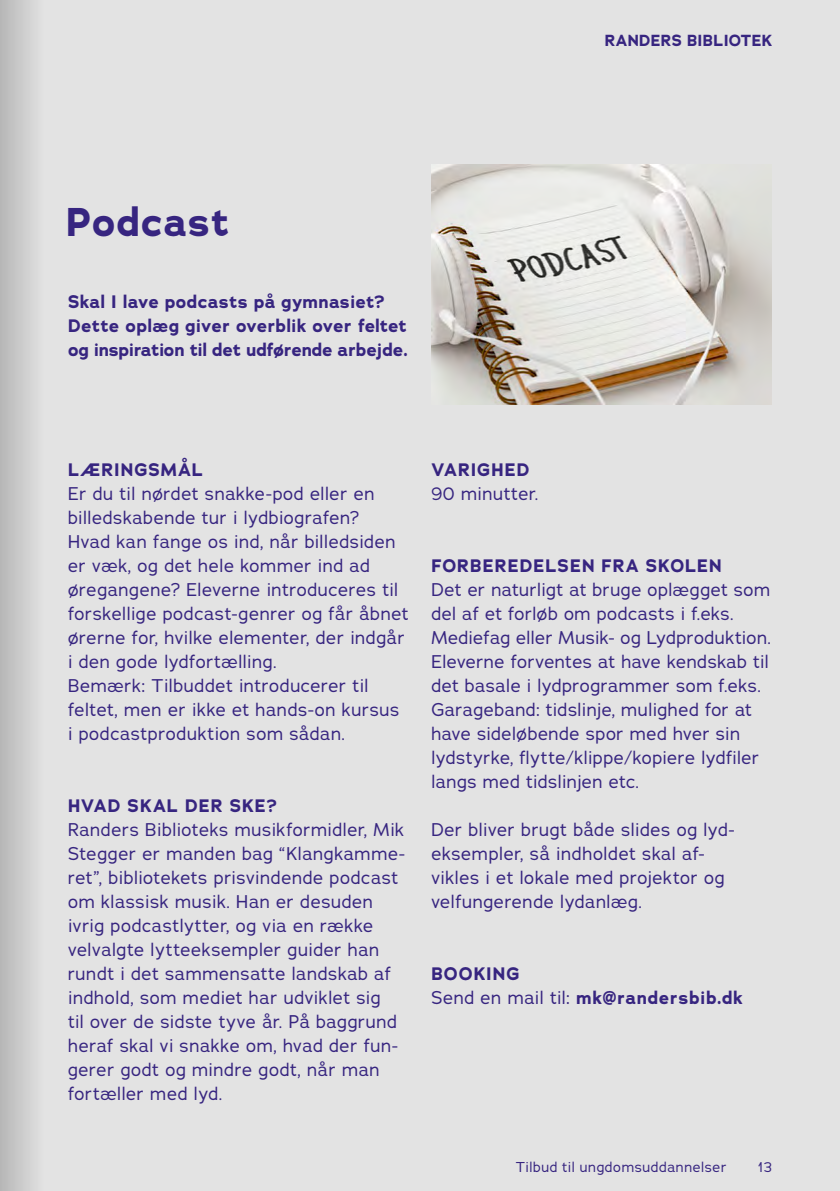
<style>
.page{position:relative;width:840px;height:1191px;background:#fff}
.page>*{position:absolute;margin:0;border:0;box-sizing:border-box;transform-origin:0 0}
.t1{font:700 40px "Adrianna";letter-spacing:.015em;color:#372580}
.t2{font:18px/24px "Adrianna";letter-spacing:.03em;color:#372580}
.t3{font:700 18px/24px "Adrianna";color:#372580}
.t4{font:700 18px "Adrianna";letter-spacing:.05em;color:#372580}
.t5{font:700 18px/24px "Adrianna";letter-spacing:.04em;color:#372580}
.t6{font:700 18px "Adrianna";letter-spacing:.045em;color:#372580}
.t7{font:700 16px "Adrianna";letter-spacing:.015em;color:#372580}
.t8{font:14px "Adrianna";letter-spacing:.04em;color:#372580}
.s1{font-weight:400}
</style>
<div class="page">
<div style="left:0;top:0;width:839px;height:1191px;background:#e3e3e3"></div>
<img style="left:431px;top:164px;width:340px;height:240px">
<div style="left:0;top:0;width:44px;height:1191px;background:linear-gradient(to right,#b6b6b6,#e1e1e1)"></div>
<p class="t7" style="left:604px;top:30px;width:169px">RANDERS BIBLIOTEK</p>
<h1 class="t1" style="left:66px;top:195px;width:165px">Podcast</h1>
<p class="t3" style="left:68px;top:290px;width:341px">Skal I lave podcasts på gymnasiet?<br>Dette oplæg giver overblik over feltet og inspiration til det udførende arbejde.</p>
<p class="t6" style="left:68px;top:458px;width:136px">LÆRINGSMÅL</p>
<p class="t2" style="left:68px;top:481px;width:342px">Er du til nørdet snakke-pod eller en billedskabende tur i lydbiografen?<br>Hvad kan fange os ind, når billedsiden er væk, og det hele kommer ind ad øregangene? Eleverne introduceres til forskellige podcast-genrer og får åbnet ørerne for, hvilke elementer, der indgår i den gode lydfortælling.<br>Bemærk: Tilbuddet introducerer til feltet, men er ikke et hands-on kursus<br>i podcastproduktion som sådan.</p>
<p class="t4" style="left:68px;top:794px;width:210px">HVAD SKAL DER SKE?</p>
<p class="t2" style="left:68px;top:817px;width:338px">Randers Biblioteks musikformidler, Mik Stegger er manden bag “Klangkamme&shy;ret”, bibliotekets prisvindende podcast om klassisk musik. Han er desuden ivrig podcastlytter, og via en række velvalgte lytteeksempler guider han rundt i det sammensatte landskab af indhold, som mediet har udviklet sig<br>til over de sidste tyve år. På baggrund heraf skal vi snakke om, hvad der fun&shy;gerer godt og mindre godt, når man fortæller med lyd.</p>
<p class="t4" style="left:431px;top:458px;width:100px">VARIGHED</p>
<p class="t2" style="left:431px;top:481px;width:108px">90 minutter.</p>
<p class="t4" style="left:431px;top:554px;width:292px">FORBEREDELSEN FRA SKOLEN</p>
<p class="t2" style="left:431px;top:577px;width:341px">Det er naturligt at bruge oplægget som del af et forløb om podcasts i f.eks.<br>Mediefag eller Musik- og Lydproduktion.<br>Eleverne forventes at have kendskab til det basale i lydprogrammer som f.eks.<br>Garageband: tidslinje, mulighed for at have sideløbende spor med hver sin lydstyrke, flytte/klippe/kopiere lydfiler langs med tidslinjen etc.</p>
<p class="t2" style="left:431px;top:817px;width:304px">Der bliver brugt både slides og lyd&shy;eksempler, så indholdet skal af&shy;vikles i et lokale med projektor og velfungerende lydanlæg.</p>
<p class="t5" style="left:431px;top:962px;width:313px">BOOKING<br><span class="s1">Send en mail til:</span> mk@randersbib.dk</p>
<p class="t8" style="left:515px;top:1158px;width:212px">Tilbud til ungdomsuddannelser</p>
<p class="t8" style="left:757px;top:1158px;width:16px">13</p>
</div>
